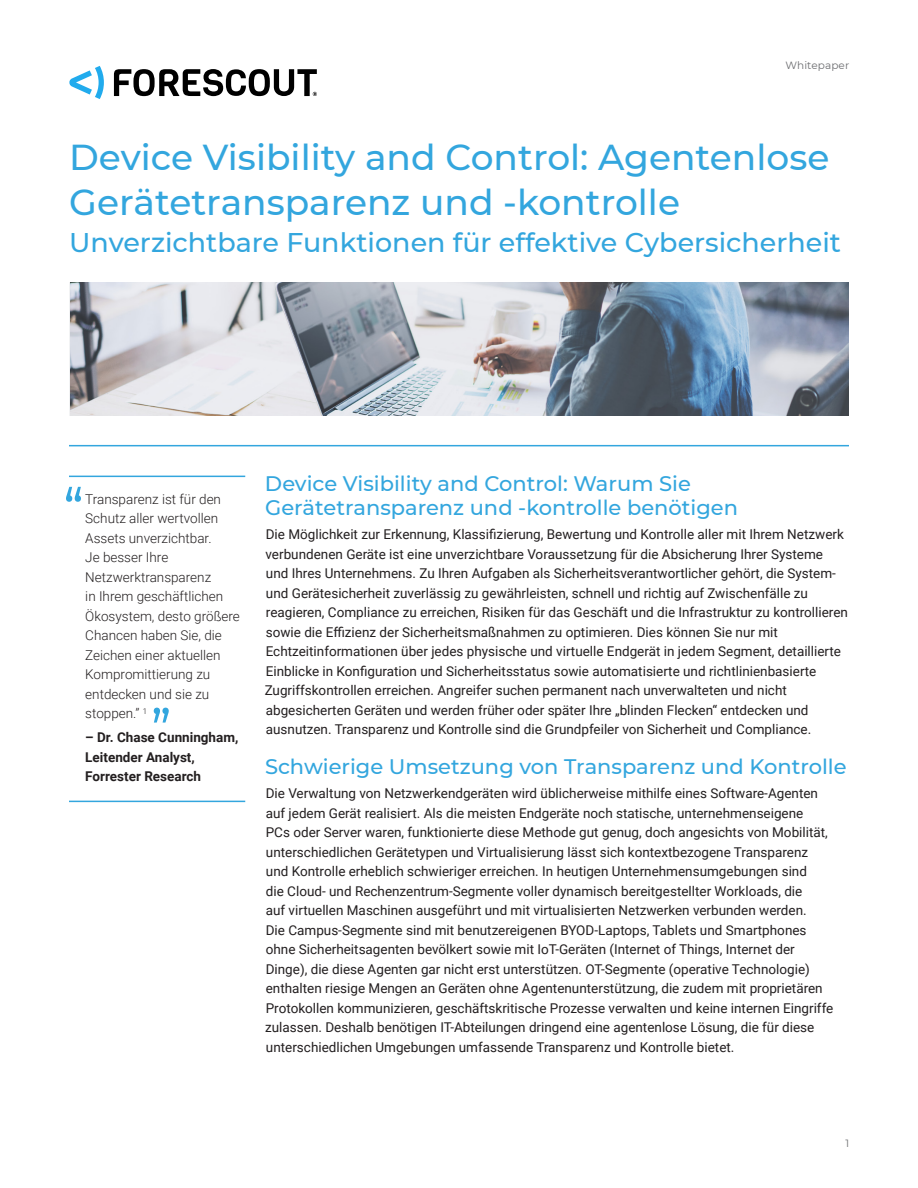
<style>
.page{position:relative;width:918px;height:1188px;background:#fff}
.page>*{position:absolute;margin:0;border:0;box-sizing:border-box;transform-origin:0 0}
.title_small{font:500 36px/45px "Montserrat";color:#33a6de}
.title_small-2{font:500 27px "Montserrat";color:#33a6de}
.header1{font:500 21px/24px "Montserrat";color:#33a6de}
.header1-2{font:13.5px/19.5px "Roboto";color:#231f20}
.body_bullets{font:300 13.5px/19.5px "Roboto";color:#231f20}
.body_bullets-2{font:700 13.5px/19.5px "Roboto";color:#231f20}
.t1{font:10.5px "Montserrat";letter-spacing:.01em;color:#6c6d70}
</style>
<div class="page">
<svg style="left:69px;top:66px;width:35px;height:33px"></svg>
<svg style="left:114px;top:69px;width:203px;height:27px"></svg>
<hr style="left:69px;top:445px;width:780px;height:1px;background:#33a6de">
<img style="left:70px;top:282px;width:779px;height:134px">
<hr style="left:69px;top:476px;width:176px;height:1px;background:#33a6de">
<hr style="left:69px;top:801px;width:176px;height:1px;background:#33a6de">
<svg style="left:66px;top:487px;width:15px;height:15px"></svg>
<svg style="left:154px;top:708px;width:15px;height:15px"></svg>
<p class="t1" style="left:785px;top:58px;width:65px">Whitepaper</p>
<p class="title_small" style="left:69px;top:133px;width:762px">Device Visibility and Control: Agentenlose<br>Gerätetransparenz und -kontrolle</p>
<p class="title_small-2" style="left:69px;top:224px;width:773px">Unverzichtbare Funktionen für effektive Cybersicherheit</p>
<p class="body_bullets" style="left:85px;top:489px;width:156px">Transparenz ist für den<br>Schutz aller wertvollen<br>Assets unverzichtbar.<br>Je besser Ihre<br>Netzwerktransparenz<br>in Ihrem geschäftlichen<br>Ökosystem, desto größere<br>Chancen haben Sie, die<br>Zeichen einer aktuellen<br>Kompromittierung zu entdecken und sie zu stoppen.” <sup>1</sup></p>
<p class="body_bullets-2" style="left:85px;top:727px;width:155px">– Dr. Chase Cunningham,<br>Leitender Analyst,<br>Forrester Research</p>
<p class="header1" style="left:265px;top:471px;width:475px">Device Visibility and Control: Warum Sie<br>Gerätetransparenz und -kontrolle benötigen</p>
<p class="header1-2" style="left:265px;top:524px;width:585px">Die Möglichkeit zur Erkennung, Klassifizierung, Bewertung und Kontrolle aller mit Ihrem Netzwerk verbundenen Geräte ist eine unverzichtbare Voraussetzung für die Absicherung Ihrer Systeme und Ihres Unternehmens. Zu Ihren Aufgaben als Sicherheitsverantwortlicher gehört, die System&shy;und Gerätesicherheit zuverlässig zu gewährleisten, schnell und richtig auf Zwischenfälle zu reagieren, Compliance zu erreichen, Risiken für das Geschäft und die Infrastruktur zu kontrollieren sowie die Effizienz der Sicherheitsmaßnahmen zu optimieren. Dies können Sie nur mit Echtzeitinformationen über jedes physische und virtuelle Endgerät in jedem Segment, detaillierte Einblicke in Konfiguration und Sicherheitsstatus sowie automatisierte und richtlinienbasierte Zugriffskontrollen erreichen. Angreifer suchen permanent nach unverwalteten und nicht abgesicherten Geräten und werden früher oder später Ihre „blinden Flecken“ entdecken und ausnutzen. Transparenz und Kontrolle sind die Grundpfeiler von Sicherheit und Compliance.</p>
<p class="header1" style="left:265px;top:754px;width:583px">Schwierige Umsetzung von Transparenz und Kontrolle</p>
<p class="header1-2" style="left:265px;top:783px;width:570px">Die Verwaltung von Netzwerkendgeräten wird üblicherweise mithilfe eines Software-Agenten auf jedem Gerät realisiert. Als die meisten Endgeräte noch statische, unternehmenseigene<br>PCs oder Server waren, funktionierte diese Methode gut genug, doch angesichts von Mobilität, unterschiedlichen Gerätetypen und Virtualisierung lässt sich kontextbezogene Transparenz<br>und Kontrolle erheblich schwieriger erreichen. In heutigen Unternehmensumgebungen sind<br>die Cloud- und Rechenzentrum-Segmente voller dynamisch bereitgestellter Workloads, die<br>auf virtuellen Maschinen ausgeführt und mit virtualisierten Netzwerken verbunden werden.<br>Die Campus-Segmente sind mit benutzereigenen BYOD-Laptops, Tablets und Smartphones ohne Sicherheitsagenten bevölkert sowie mit IoT-Geräten (Internet of Things, Internet der Dinge), die diese Agenten gar nicht erst unterstützen. OT-Segmente (operative Technologie) enthalten riesige Mengen an Geräten ohne Agentenunterstützung, die zudem mit proprietären Protokollen kommunizieren, geschäftskritische Prozesse verwalten und keine internen Eingriffe zulassen. Deshalb benötigen IT-Abteilungen dringend eine agentenlose Lösung, die für diese unterschiedlichen Umgebungen umfassende Transparenz und Kontrolle bietet.</p>
<p class="t1" style="left:845px;top:1137px;width:5px">1</p>
</div>
